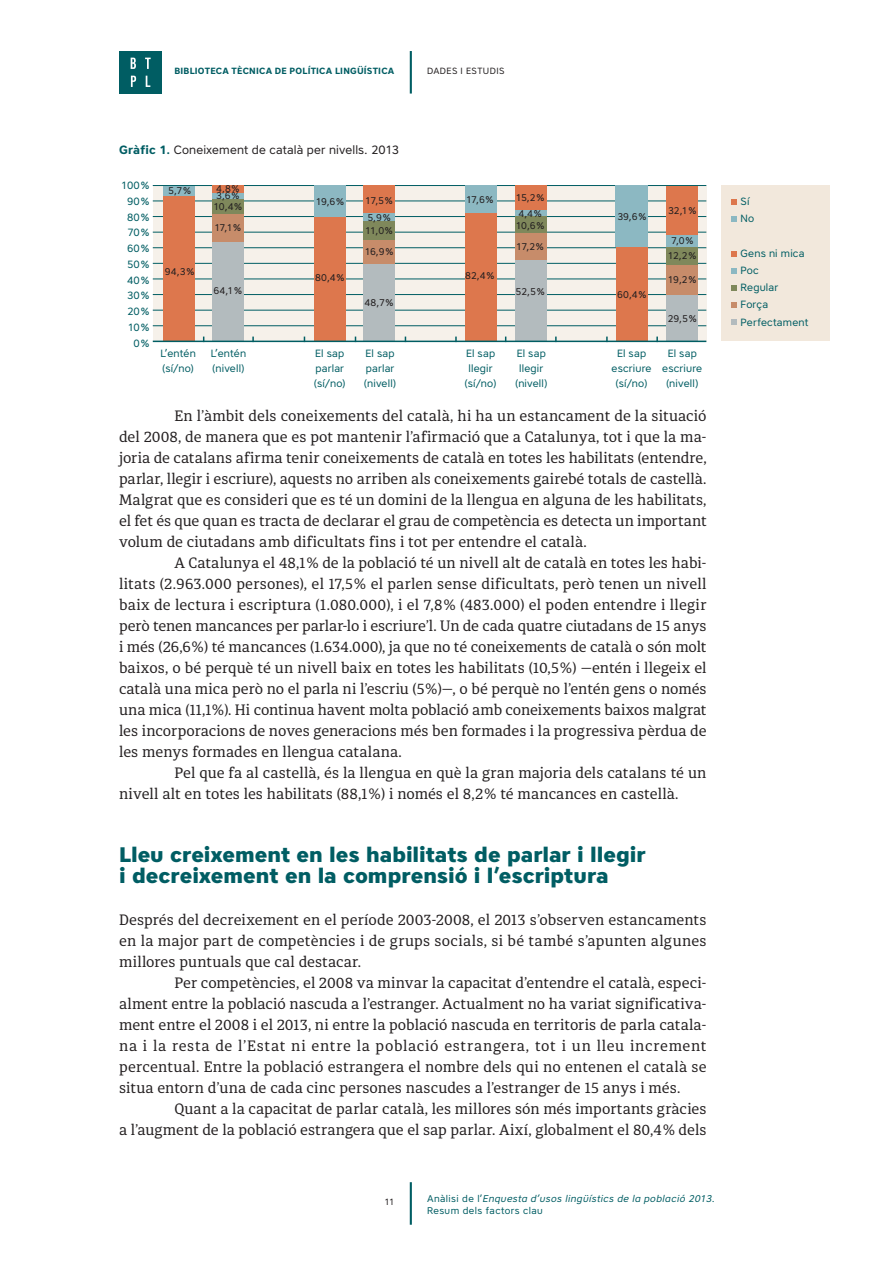
<style>
.page{position:relative;width:893px;height:1263px;background:#fff}
.page>*{position:absolute;margin:0;border:0;box-sizing:border-box;transform-origin:0 0}
.t1{font:800 21px/21px "Core Sans A75";color:#005d63}
.t2{font:15px/21px "Diaria Pro";letter-spacing:.005em;color:#231f20;text-align:justify}
.t3{font:12px "Core Sans A45";letter-spacing:.01em;color:#231f20}
.t4{font:10.5px/15px "Core Sans A45";letter-spacing:.015em;color:#005d63}
.t5{font:9.75px/21px "Core Sans A45";letter-spacing:-.04em;color:#231f20}
.t6{font:italic 9.75px/12.1px "Core Sans A45";letter-spacing:.04em;color:#005d63}
.t7{font:700 9px "Core Sans A65";letter-spacing:.02em;color:#005d63}
.t8{font:9px "Core Sans A45";letter-spacing:.05em;color:#231f20}
.s1{font-family:"Core Sans A65";font-weight:700;color:#005d63}
.s2{font-style:normal}
</style>
<div class="page">
<div style="left:119px;top:51px;width:43px;height:43px;background:#005d63"></div>
<svg style="left:131px;top:58px;width:20px;height:11px"></svg>
<svg style="left:131px;top:76px;width:19px;height:11px"></svg>
<hr style="left:410px;top:51px;width:2px;height:43px;background:#005d63">
<hr style="left:410px;top:1182px;width:2px;height:43px;background:#005d63">
<div style="left:721px;top:186px;width:108px;height:155px;background:#f2e8dc"></div>
<div style="left:153px;top:186px;width:553px;height:155px;background:#f6f1ea"></div>
<hr style="left:153px;top:185px;width:553px;height:1px;background:#005d63">
<hr style="left:153px;top:201px;width:553px;height:1px;background:#005d63">
<hr style="left:153px;top:216px;width:553px;height:1px;background:#005d63">
<hr style="left:153px;top:232px;width:553px;height:1px;background:#005d63">
<hr style="left:153px;top:247px;width:553px;height:1px;background:#005d63">
<hr style="left:153px;top:263px;width:553px;height:1px;background:#005d63">
<hr style="left:153px;top:279px;width:553px;height:1px;background:#005d63">
<hr style="left:153px;top:310px;width:553px;height:1px;background:#005d63">
<hr style="left:153px;top:325px;width:553px;height:1px;background:#005d63">
<hr style="left:153px;top:294px;width:553px;height:1px;background:#005d63">
<div style="left:163px;top:186px;width:32px;height:10px;background:#8cb8c2"></div>
<svg style="left:731px;top:199px;width:6px;height:6px"></svg>
<svg style="left:731px;top:251px;width:6px;height:5px"></svg>
<svg style="left:731px;top:216px;width:6px;height:6px"></svg>
<svg style="left:731px;top:268px;width:6px;height:6px"></svg>
<svg style="left:731px;top:285px;width:6px;height:6px"></svg>
<svg style="left:731px;top:302px;width:6px;height:6px"></svg>
<svg style="left:731px;top:320px;width:6px;height:5px"></svg>
<div style="left:163px;top:196px;width:32px;height:145px;background:#dd774d"></div>
<div style="left:213px;top:186px;width:31px;height:7px;background:#dd774d"></div>
<div style="left:213px;top:193px;width:31px;height:6px;background:#8cb8c2"></div>
<div style="left:213px;top:199px;width:31px;height:16px;background:#7f885b"></div>
<div style="left:213px;top:215px;width:31px;height:27px;background:#c78c6a"></div>
<div style="left:213px;top:242px;width:31px;height:99px;background:#b3bbbe"></div>
<div style="left:314px;top:186px;width:31px;height:31px;background:#8cb8c2"></div>
<div style="left:314px;top:217px;width:31px;height:124px;background:#dd774d"></div>
<div style="left:363px;top:186px;width:32px;height:27px;background:#dd774d"></div>
<div style="left:363px;top:213px;width:32px;height:9px;background:#8cb8c2"></div>
<div style="left:363px;top:222px;width:32px;height:18px;background:#7f885b"></div>
<div style="left:363px;top:240px;width:32px;height:24px;background:#c78c6a"></div>
<div style="left:363px;top:264px;width:32px;height:77px;background:#b3bbbe"></div>
<div style="left:465px;top:186px;width:31px;height:27px;background:#8cb8c2"></div>
<div style="left:465px;top:213px;width:31px;height:128px;background:#dd774d"></div>
<div style="left:515px;top:186px;width:31px;height:24px;background:#dd774d"></div>
<div style="left:515px;top:210px;width:31px;height:6px;background:#8cb8c2"></div>
<div style="left:515px;top:216px;width:31px;height:17px;background:#7f885b"></div>
<div style="left:515px;top:233px;width:31px;height:28px;background:#c78c6a"></div>
<div style="left:515px;top:261px;width:31px;height:80px;background:#b3bbbe"></div>
<div style="left:616px;top:186px;width:32px;height:61px;background:#8cb8c2"></div>
<div style="left:616px;top:247px;width:31px;height:94px;background:#dd774d"></div>
<div style="left:667px;top:186px;width:31px;height:49px;background:#dd774d"></div>
<div style="left:667px;top:235px;width:31px;height:12px;background:#8cb8c2"></div>
<div style="left:667px;top:247px;width:31px;height:18px;background:#7f885b"></div>
<div style="left:667px;top:265px;width:31px;height:30px;background:#c78c6a"></div>
<div style="left:667px;top:295px;width:31px;height:46px;background:#b3bbbe"></div>
<hr style="left:153px;top:341px;width:553px;height:1px;background:#005d63">
<p class="t7" style="left:174px;top:65px;width:222px">BIBLIOTECA TÈCNICA DE POLÍTICA LINGÜÍSTICA</p>
<p class="t8" style="left:427px;top:65px;width:79px">DADES I ESTUDIS</p>
<p class="t3" style="left:119px;top:142px;width:281px"><span class="s1">Gràfic 1.</span> Coneixement de català per nivells. 2013</p>
<p class="t4" style="left:121px;top:177px;width:30px;line-height:15.8px;text-align:right">100%<br>90%<br>80%<br>70%<br>60%<br>50%<br>40%<br>30%<br>20%<br>10%<br>0%</p>
<p class="t5" style="left:168px;top:180px;width:25px">5,7%</p>
<p class="t5" style="left:216px;top:184px;width:25px;line-height:7.5px">4,8%<br>3,6%</p>
<p class="t5" style="left:214px;top:196px;width:31px">10,4%<br>17,1%</p>
<p class="t5" style="left:516px;top:189px;width:30px;line-height:16.5px">15,2%<br>4,4%</p>
<p class="t5" style="left:516px;top:215px;width:30px">10,6%<br>17,2%</p>
<p class="t5" style="left:516px;top:281px;width:31px">52,5%</p>
<p class="t5" style="left:466px;top:189px;width:29px">17,6%</p>
<p class="t5" style="left:365px;top:192px;width:29px;line-height:16.5px">17,5%<br>5,9%</p>
<p class="t5" style="left:365px;top:220px;width:31px">11,0%<br>16,9%</p>
<p class="t5" style="left:316px;top:191px;width:30px">19,6%</p>
<p class="t5" style="left:668px;top:200px;width:30px">32,1%</p>
<p class="t5" style="left:668px;top:233px;width:30px;line-height:15px;text-align:center">7,0%<br>12,2%</p>
<p class="t5" style="left:668px;top:269px;width:30px">19,2%</p>
<p class="t5" style="left:668px;top:308px;width:31px">29,5%</p>
<p class="t5" style="left:617px;top:206px;width:31px">39,6%</p>
<p class="t5" style="left:165px;top:261px;width:31px">94,3%</p>
<p class="t5" style="left:465px;top:265px;width:31px">82,4%</p>
<p class="t5" style="left:315px;top:267px;width:31px">80,4%</p>
<p class="t5" style="left:214px;top:280px;width:30px">64,1%</p>
<p class="t5" style="left:617px;top:284px;width:31px">60,4%</p>
<p class="t5" style="left:364px;top:292px;width:31px">48,7%</p>
<p class="t4" style="left:160px;top:345px;width:37px">L’entén (sí/no)</p>
<p class="t4" style="left:211px;top:345px;width:37px">L’entén (nivell)</p>
<p class="t4" style="left:313px;top:345px;width:34px">El sap parlar (sí/no)</p>
<p class="t4" style="left:364px;top:345px;width:35px">El sap parlar (nivell)</p>
<p class="t4" style="left:464px;top:345px;width:34px;text-align:center">El sap llegir (sí/no)</p>
<p class="t4" style="left:515px;top:345px;width:35px;text-align:center">El sap llegir (nivell)</p>
<p class="t4" style="left:612px;top:345px;width:42px;text-align:center">El sap escriure (sí/no)</p>
<p class="t4" style="left:662px;top:345px;width:42px;text-align:center">El sap escriure (nivell)</p>
<p class="t2" style="left:119px;top:405px;width:589px;text-indent:55px">En l’àmbit dels coneixements del català, hi ha un estancament de la situació del 2008, de manera que es pot mantenir l’afirmació que a Catalunya, tot i que la ma&shy;joria de catalans afirma tenir coneixements de català en totes les habilitats (entendre, parlar, llegir i escriure), aquests no arriben als coneixements gairebé totals de castellà.<br>Malgrat que es consideri que es té un domini de la llengua en alguna de les habilitats, el fet és que quan es tracta de declarar el grau de competència es detecta un important volum de ciutadans amb dificultats fins i tot per entendre el català.</p>
<p class="t2" style="left:119px;top:552px;width:589px;text-indent:55px">A Catalunya el 48,1% de la població té un nivell alt de català en totes les habi&shy;litats (2.963.000 persones), el 17,5% el parlen sense dificultats, però tenen un nivell baix de lectura i escriptura (1.080.000), i el 7,8% (483.000) el poden entendre i llegir però tenen mancances per parlar-lo i escriure’l. Un de cada quatre ciutadans de 15 anys i més (26,6%) té mancances (1.634.000), ja que no té coneixements de català o són molt baixos, o bé perquè té un nivell baix en totes les habilitats (10,5%) —entén i llegeix el català una mica però no el parla ni l’escriu (5%)—, o bé perquè no l’entén gens o només una mica (11,1%). Hi continua havent molta població amb coneixements baixos malgrat les incorporacions de noves generacions més ben formades i la progressiva pèrdua de les menys formades en llengua catalana.</p>
<p class="t2" style="left:119px;top:762px;width:589px;text-indent:55px">Pel que fa al castellà, és la llengua en què la gran majoria dels catalans té un nivell alt en totes les habilitats (88,1%) i només el 8,2% té mancances en castellà.</p>
<h1 class="t1" style="left:119px;top:843px;width:528px">Lleu creixement en les habilitats de parlar i llegir i decreixement en la comprensió i l’escriptura</h1>
<p class="t2" style="left:119px;top:909px;width:589px">Després del decreixement en el període 2003-2008, el 2013 s’observen estancaments en la major part de competències i de grups socials, si bé també s’apunten algunes millores puntuals que cal destacar.</p>
<p class="t2" style="left:119px;top:972px;width:589px;text-indent:55px">Per competències, el 2008 va minvar la capacitat d’entendre el català, especi&shy;alment entre la població nascuda a l’estranger. Actualment no ha variat significativa&shy;ment entre el 2008 i el 2013, ni entre la població nascuda en territoris de parla catala&shy;na i la resta de l’Estat ni entre la població estrangera, tot i un lleu increment percentual. Entre la població estrangera el nombre dels qui no entenen el català se situa entorn d’una de cada cinc persones nascudes a l’estranger de 15 anys i més.</p>
<p class="t2" style="left:119px;top:1098px;width:589px;text-align:right">Quant a la capacitat de parlar català, les millores són més importants gràcies<br>a l’augment de la població estrangera que el sap parlar. Així, globalment el 80,4% dels</p>
<p class="t8" style="left:385px;top:1195px;width:12px">11</p>
<p class="t6" style="left:427px;top:1192px;width:289px"><span class="s2">Anàlisi de l’</span>Enquesta d’usos lingüístics de la població 2013<span class="s2">.<br>Resum dels factors clau</span></p>
<p class="t4" style="left:740px;top:192px;width:15px;line-height:17.2px">Sí<br>No</p>
<p class="t4" style="left:740px;top:244px;width:69px;line-height:17.2px">Gens ni mica<br>Poc<br>Regular<br>Força<br>Perfectament</p>
</div>
